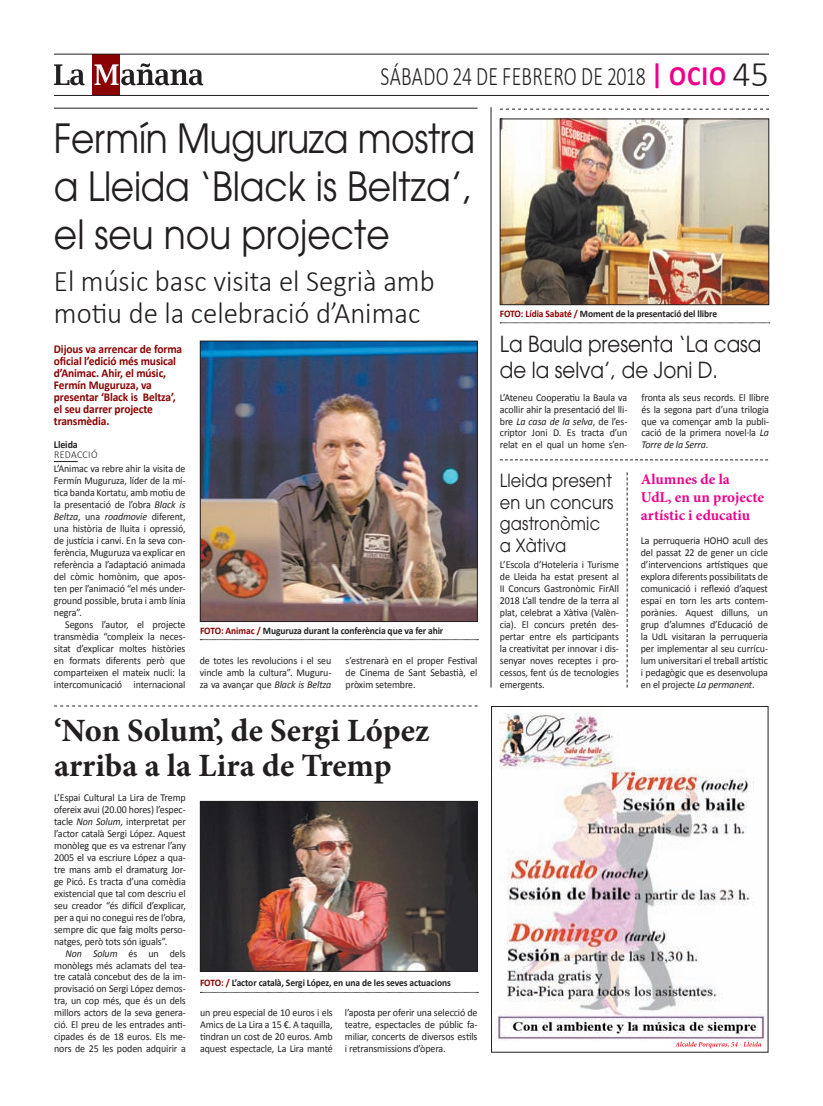
<style>
.page{position:relative;width:823px;height:1106px;background:#fff}
.page>*{position:absolute;margin:0;border:0;box-sizing:border-box;transform-origin:0 0}
.t1{font:40px/48px "Avant Garde";color:#231f20;text-align:justify;scale:.9 1}
.t2{font:700 32.5px/35px "Minion Pro";color:#231f20}
.t3{font:300 30px/32px "Calibri";color:#231f20;scale:.96 1}
.t4{font:300 26.8px "Calibri";letter-spacing:.015em;color:#231f20;scale:.74 1}
.t5{font:22px/26.4px "Avant Garde";color:#231f20;scale:.9 1}
.t6{font:18px/21.6px "Avant Garde";letter-spacing:.01em;color:#231f20;scale:.9 1}
.t7{font:700 15px/17.9px "Minion Pro";color:#ed028c}
.t8{font:700 12px/12px "Calibri";letter-spacing:-.01em;color:#8b0202;scale:.95 1}
.t9{font:10.5px/12px "Calibri";letter-spacing:-.01em;color:#231f20;text-align:justify;scale:.95 1}
.t10{font:italic 10.5px "Calibri";letter-spacing:-.01em;color:#231f20;scale:.95 1}
.t11{font:300 10.5px/10px "Calibri";letter-spacing:.03em;color:#231f20;scale:.95 1}
.t12{font:700 10px "Calibri";letter-spacing:-.01em;color:#231f20;scale:.95 1}
.s1{font-weight:700;font-size:28px;color:#ed028c}
.s2{font-size:36px}
.s3{font-weight:700}
.s4{font-style:italic}
.s5{font-style:normal}
.s6{color:#8b0202}
</style>
<div class="page">
<hr style="left:54px;top:108px;width:423px;height:1px;background:#231f20">
<svg style="left:54px;top:461px;width:24px;height:1px"></svg>
<svg style="left:200px;top:639px;width:278px;height:1px"></svg>
<img style="left:202px;top:343px;width:273px;height:277px">
<div style="left:200px;top:341px;width:277px;height:281px;border:1px solid #231f20"></div>
<hr style="left:490px;top:107px;width:1px;height:580px;background:#231f20">
<svg style="left:499px;top:109px;width:269px;height:1px"></svg>
<svg style="left:500px;top:322px;width:269px;height:1px"></svg>
<img style="left:501px;top:121px;width:265px;height:182px">
<div style="left:499px;top:119px;width:269px;height:186px;border:1px solid #231f20"></div>
<svg style="left:54px;top:705px;width:423px;height:1px"></svg>
<svg style="left:200px;top:992px;width:278px;height:1px"></svg>
<img style="left:202px;top:803px;width:273px;height:166px">
<div style="left:200px;top:801px;width:277px;height:170px;border:1px solid #231f20"></div>
<div style="left:93px;top:54px;width:27px;height:41px;background:#8b0202"></div>
<svg style="left:94px;top:63px;width:109px;height:22px"></svg>
<svg style="left:54px;top:64px;width:31px;height:21px"></svg>
<hr style="left:54px;top:95px;width:714px;height:1px;background:#231f20">
<hr style="left:54px;top:54px;width:714px;height:1px;background:#231f20">
<svg style="left:499px;top:459px;width:268px;height:1px"></svg>
<svg style="left:626px;top:472px;width:1px;height:215px"></svg>
<img style="left:492px;top:713px;width:273px;height:327px">
<img style="left:503px;top:1019px;width:256px;height:15px">
<div style="left:490px;top:706px;width:278px;height:346px;border:1px solid #231f20"></div>
<svg style="left:675px;top:1041px;width:86px;height:7px"></svg>
<p class="t4" style="left:380px;top:60px;width:526px">SÁBADO 24 DE FEBRERO DE 2018 <span class="s1">| OCIO</span> <span class="s2">45</span></p>
<p class="t1" style="left:54px;top:115px;width:469px">Fermín Muguruza mostra a Lleida ‘Black is Beltza’, el seu nou projecte</p>
<p class="t3" style="left:54px;top:264px;width:398px">El músic basc visita el Segrià amb motiu de la celebració d’Animac</p>
<p class="t8" style="left:54px;top:343px;width:136px">Dijous va arrencar de forma oficial l’edició més musical d’Animac. Ahir, el músic,<br>Fermín Muguruza, va presentar ‘Black is Beltza’, el seu darrer projecte transmèdia.</p>
<p class="t11" style="left:54px;top:439px;width:47px"><span class="s3">Lleida<br></span>REDACCIÓ</p>
<p class="t9" style="left:54px;top:463px;width:140px">L’Animac va rebre ahir la visita de</p>
<p class="t9" style="left:54px;top:475px;width:140px">Fermín Muguruza, líder de la mí-</p>
<p class="t9" style="left:54px;top:487px;width:140px">tica banda Kortatu, amb motiu de</p>
<p class="t9" style="left:54px;top:499px;width:140px">la presentació de l’obra <span class="s4">Black is</span></p>
<p class="t10" style="left:54px;top:509px;width:140px">Beltza<span class="s5">, una</span> roadmovie <span class="s5">diferent,</span></p>
<p class="t9" style="left:54px;top:522px;width:140px">una història de lluita i opressió,</p>
<p class="t9" style="left:54px;top:534px;width:140px">de justícia i canvi. En la seva con-</p>
<p class="t9" style="left:54px;top:546px;width:140px">ferència, Muguruza va explicar en</p>
<p class="t9" style="left:54px;top:558px;width:140px">referència a l’adaptació animada</p>
<p class="t9" style="left:54px;top:570px;width:140px">del còmic homònim, que apos-</p>
<p class="t9" style="left:54px;top:582px;width:140px">ten per l’animació “el més under-</p>
<p class="t9" style="left:54px;top:594px;width:140px">ground possible, bruta i amb línia</p>
<p class="t9" style="left:54px;top:606px;width:31px">negra”.</p>
<p class="t9" style="left:65px;top:618px;width:128px">Segons l’autor, el projecte</p>
<p class="t9" style="left:54px;top:630px;width:140px">transmèdia “compleix la neces-</p>
<p class="t9" style="left:54px;top:642px;width:140px">sitat d’explicar moltes històries</p>
<p class="t9" style="left:54px;top:654px;width:140px">en formats diferents però que</p>
<p class="t9" style="left:54px;top:666px;width:140px">comparteixen el mateix nucli: la</p>
<p class="t9" style="left:54px;top:678px;width:140px">intercomunicació internacional</p>
<p class="t12" style="left:200px;top:624px;width:257px"><span class="s6">FOTO: Animac /</span> Muguruza durant la conferència que va fer ahir</p>
<p class="t9" style="left:200px;top:654px;width:140px">de totes les revolucions i el seu vincle amb la cultura”. Muguru&shy;za va avançar que <span class="s4">Black is Beltza</span></p>
<p class="t9" style="left:345px;top:654px;width:140px">s’estrenarà en el proper Festival de Cinema de Sant Sebastià, el pròxim setembre.</p>
<p class="t2" style="left:54px;top:712px;width:377px">‘Non Solum’, de Sergi López arriba a la Lira de Tremp</p>
<p class="t9" style="left:54px;top:791px;width:140px">L’Espai Cultural La Lira de Tremp</p>
<p class="t9" style="left:54px;top:803px;width:140px">ofereix avui (20.00 hores) l’espec-</p>
<p class="t9" style="left:54px;top:815px;width:140px">tacle <span class="s4">Non Solum</span>, interpretat per</p>
<p class="t9" style="left:54px;top:827px;width:140px">l’actor català Sergi López. Aquest</p>
<p class="t9" style="left:54px;top:839px;width:140px">monòleg que es va estrenar l’any</p>
<p class="t9" style="left:54px;top:851px;width:140px">2005 el va escriure López a qua-</p>
<p class="t9" style="left:54px;top:863px;width:140px">tre mans amb el dramaturg Jor-</p>
<p class="t9" style="left:54px;top:875px;width:140px">ge Picó. Es tracta d’una comèdia</p>
<p class="t9" style="left:54px;top:887px;width:140px">existencial que tal com descriu el</p>
<p class="t9" style="left:54px;top:899px;width:140px">seu creador “és difícil d’explicar,</p>
<p class="t9" style="left:54px;top:911px;width:140px">per a qui no conegui res de l’obra,</p>
<p class="t9" style="left:54px;top:923px;width:140px">sempre dic que faig molts perso-</p>
<p class="t9" style="left:54px;top:935px;width:121px">natges, però tots són iguals”.</p>
<p class="t10" style="left:65px;top:945px;width:128px">Non Solum <span class="s5">és un dels</span></p>
<p class="t9" style="left:54px;top:959px;width:140px">monòlegs més aclamats del tea-</p>
<p class="t9" style="left:54px;top:971px;width:140px">tre català concebut des de la im-</p>
<p class="t9" style="left:54px;top:983px;width:140px">provisació on Sergi López demos-</p>
<p class="t9" style="left:54px;top:994px;width:140px">tra, un cop més, que és un dels</p>
<p class="t9" style="left:54px;top:1006px;width:140px">millors actors de la seva genera-</p>
<p class="t9" style="left:54px;top:1018px;width:140px">ció. El preu de les entrades anti-</p>
<p class="t9" style="left:54px;top:1030px;width:140px">cipades és de 18 euros. Els me-</p>
<p class="t9" style="left:54px;top:1042px;width:140px">nors de 25 les poden adquirir a</p>
<p class="t12" style="left:200px;top:976px;width:265px"><span class="s6">FOTO: /</span> L’actor català, Sergi López, en una de les seves actuacions</p>
<p class="t9" style="left:200px;top:1007px;width:141px">un preu especial de 10 euros i els Amics de La Lira a 15 €. A taquilla, tindran un cost de 20 euros. Amb aquest espectacle, La Lira manté</p>
<p class="t9" style="left:344px;top:1006px;width:141px">l’aposta per oferir una selecció de teatre, espectacles de públic fa&shy;miliar, concerts de diversos estils i retransmissions d’òpera.</p>
<p class="t12" style="left:499px;top:307px;width:230px"><span class="s6">FOTO: Lídia Sabaté /</span> Moment de la presentació del llibre</p>
<p class="t5" style="left:499px;top:331px;width:292px">La Baula presenta ‘La casa de la selva’, de Joni D.</p>
<p class="t9" style="left:499px;top:391px;width:136px">L’Ateneu Cooperatiu la Baula va acollir ahir la presentació del lli&shy;bre <span class="s4">La casa de la selva</span>, de l’es&shy;criptor Joni D. Es tracta d’un relat en el qual un home s’en-</p>
<p class="t9" style="left:641px;top:391px;width:136px">fronta als seus records. El llibre és la segona part d’una trilogia que va començar amb la publi&shy;cació de la primera novel·la <span class="s4">La Torre de la Serra.</span></p>
<p class="t6" style="left:499px;top:469px;width:128px">Lleida present en un concurs gastronòmic a Xàtiva</p>
<p class="t9" style="left:499px;top:558px;width:127px">L’Escola d’Hoteleria i Turisme de Lleida ha estat present al II Concurs Gastronòmic FirAll 2018 L’all tendre de la terra al plat, celebrat a Xàtiva (Valèn&shy;cia). El concurs pretén des&shy;pertar entre els participants la creativitat per innovar i dis&shy;senyar noves receptes i pro&shy;cessos, fent ús de tecnologies emergents.</p>
<p class="t7" style="left:640px;top:470px;width:125px">Alumnes de la<br>UdL, en un projecte artístic i educatiu</p>
<p class="t9" style="left:640px;top:534px;width:135px">La perruqueria HOHO acull des del passat 22 de gener un cicle d’intervencions artístiques que explora diferents possibilitats de comunicació i reflexió d’aquest espai en torn les arts contem&shy;porànies. Aquest dilluns, un grup d’alumnes d’Educació de la UdL visitaran la perruqueria per implementar al seu currícu&shy;lum universitari el treball artístic i pedagògic que es desenvolupa en el projecte <span class="s4">La permanent</span>.</p>
</div>
